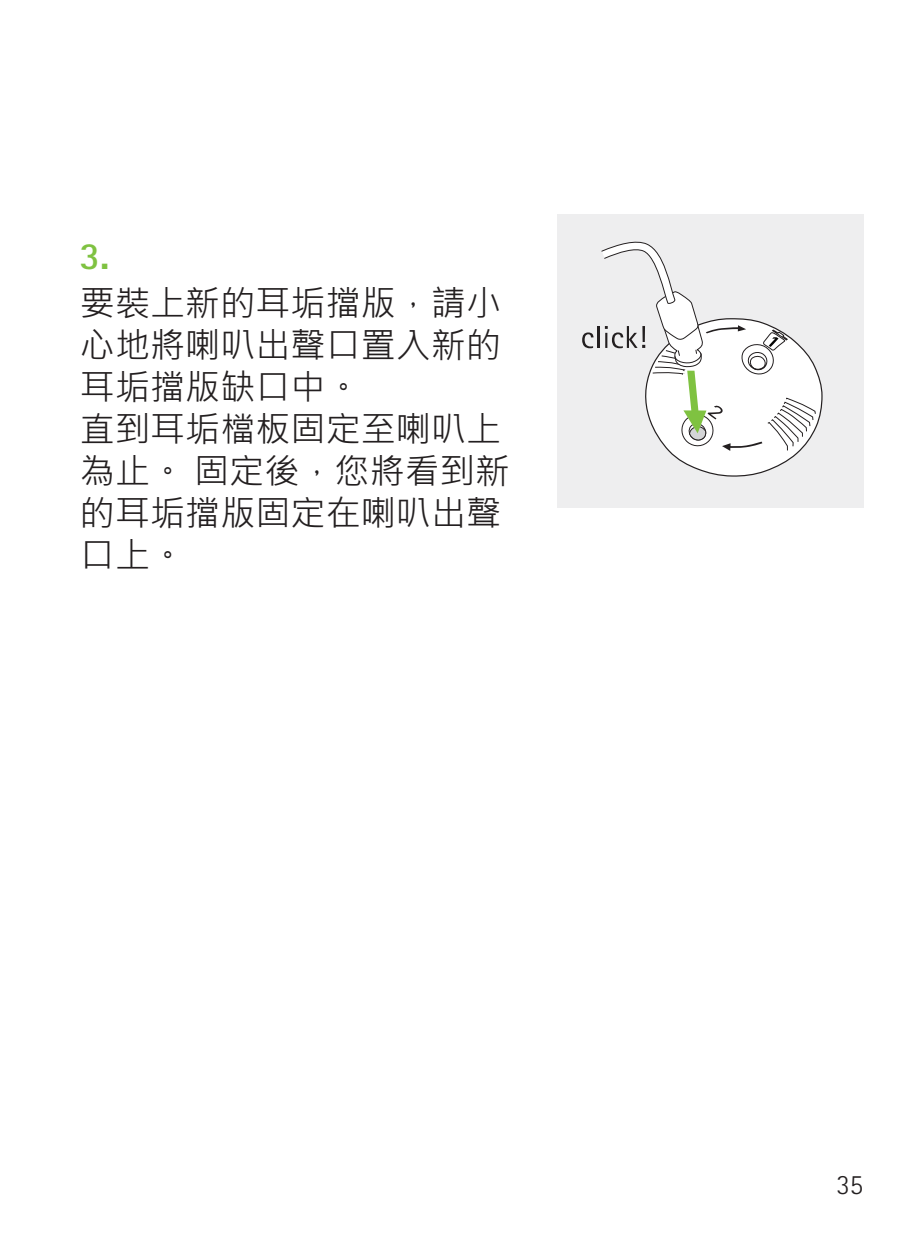
<style>
.page{position:relative;width:913px;height:1241px;background:#fff}
.page>*{position:absolute;margin:0;border:0;box-sizing:border-box;transform-origin:0 0}
.t1{font:700 38.5px "Rotis Sans Serif Pro";color:#7fc241}
.t2{font:35px/42px "Microsoft Jheng Hei";letter-spacing:.005em;color:#231f20}
.t3{font:300 28px "Rotis Sans Serif Pro";color:#231f20}
</style>
<div class="page">
<div style="left:557px;top:214px;width:306px;height:294px;background:#eeeeef"></div>
<svg style="left:582px;top:332px;width:11px;height:16px"></svg>
<hr style="left:597px;top:326px;width:2px;height:22px;background:#231f20">
<svg style="left:601px;top:241px;width:222px;height:236px"></svg>
<p class="t1" style="left:79px;top:231px;width:31px">3.</p>
<p class="t2" style="left:80px;top:282px;width:432px">要裝上新的耳垢擋版，請小心地將喇叭出聲口置入新的耳垢擋版缺口中。<br>直到耳垢檔板固定至喇叭上為止。固定後，您將看到新的耳垢擋版固定在喇叭出聲口上。</p>
<p class="t3" style="left:836px;top:1168px;width:28px">35</p>
</div>
